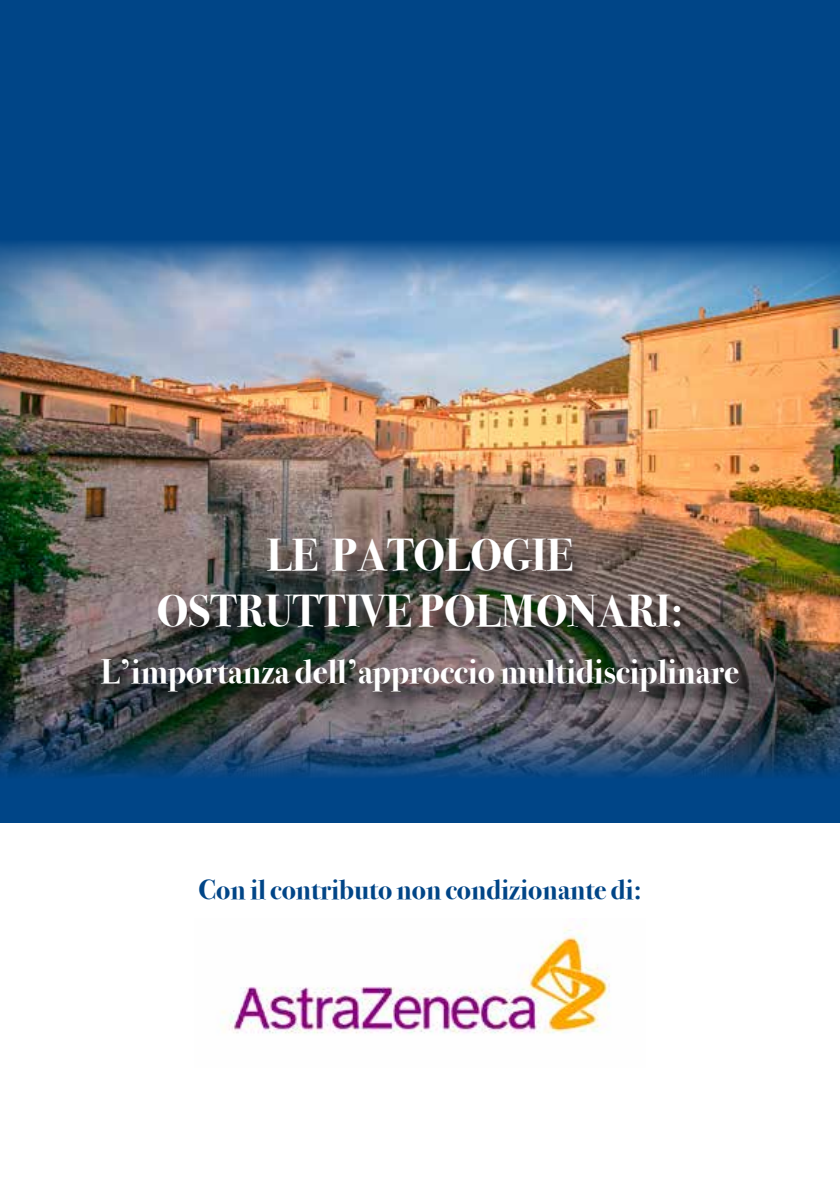
<style>
.page{position:relative;width:840px;height:1191px;background:#fff}
.page>*{position:absolute;margin:0;border:0;box-sizing:border-box;transform-origin:0 0}
.t1{font:700 44.6px/55.2px "Bodoni Svty Two OSITCTT";color:#fff;text-align:center}
.t2{font:700 34px "Bodoni Svty Two OSITCTT";color:#fff}
.t3{font:700 28px "Bodoni Svty Two OSITCTT";color:#004587}
</style>
<div class="page">
<div style="left:0;top:0;width:839px;height:822px;background:#004587"></div>
<img style="left:0;top:241px;width:839px;height:536px">
<div style="left:106px;top:542px;width:656px;height:175px;background:#000;opacity:.75"></div>
<img style="left:221px;top:922px;width:389px;height:112px">
<h1 class="t1" style="left:157px;top:528px;width:527px">LE PATOLOGIE<br>OSTRUTTIVE POLMONARI:</h1>
<p class="t2" style="left:101px;top:652px;width:639px">L’importanza dell’approccio multidisciplinare</p>
<p class="t3" style="left:198px;top:873px;width:444px">Con il contributo non condizionante di:</p>
</div>
